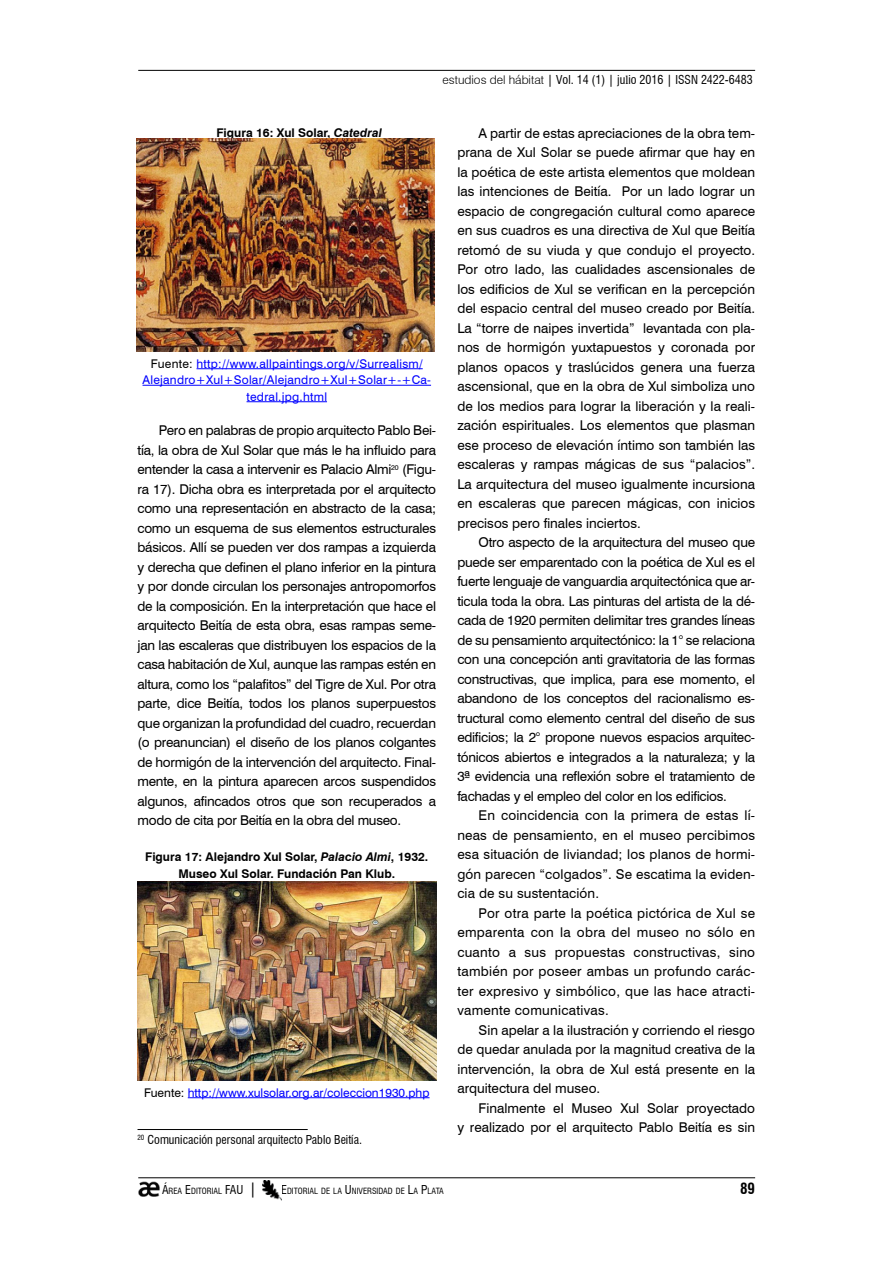
<style>
.page{position:relative;width:893px;height:1263px;background:#fff}
.page>*{position:absolute;margin:0;border:0;box-sizing:border-box;transform-origin:0 0}
.t1{font:700 condensed 15px "Swiss 721 BT";color:#000}
.t2{font:13.5px/19.5px "Swiss 721 BT";color:#000;text-align:justify}
.t3{font:12px/16.5px "Swiss 721 BT";letter-spacing:.02em;color:#00f;text-align:center}
.t4{font:700 12px/16.5px "Swiss 721 BT";color:#000;text-align:center}
.t5{font:condensed 12px "Swiss 721 BT";color:#000}
.t6{font:12px "Swiss 721 BT";color:#00f}
.t7{font:condensed 8.4px "Swiss 721 BT";color:#000}
.s1{font-weight:300;font-stretch:normal}
.s2{font-family:"Minion Pro";font-stretch:normal}
.s3{font-style:italic}
.s4{color:#000}
.s5{font-size:12px}
.s6{font-size:15px}
</style>
<div class="page">
<hr style="left:138px;top:70px;width:617px;height:1px;background:#000">
<hr style="left:138px;top:1177px;width:617px;height:1px;background:#000">
<img style="left:138px;top:1181px;width:21px;height:16px">
<img style="left:262px;top:1180px;width:19px;height:20px">
<hr style="left:196px;top:368px;width:227px;height:1px;background:#00f">
<hr style="left:142px;top:385px;width:289px;height:1px;background:#00f">
<hr style="left:246px;top:401px;width:81px;height:1px;background:#00f">
<hr style="left:188px;top:1097px;width:241px;height:1px;background:#00f">
<img style="left:137px;top:139px;width:297px;height:212px">
<img style="left:137px;top:882px;width:299px;height:198px">
<hr style="left:137px;top:1129px;width:171px;height:1px;background:#000">
<p class="t5" style="left:442px;top:75px;width:312px"><span class="s1">estudios del hábitat</span> | Vol. 14 (1) | ju<span class="s2">l</span>io 2016 | ISSN 2422-6483</p>
<p class="t4" style="left:216px;top:125px;width:167px">Figura 16: Xul Solar, <span class="s3">Catedral</span></p>
<p class="t3" style="left:142px;top:356px;width:290px"><span class="s4">Fuente:</span> http://www.allpaintings.org/v/Surrealism/<br>Alejandro+Xul+Solar/Alejandro+Xul+Solar+-+Ca&shy;tedral.jpg.html</p>
<p class="t2" style="left:137px;top:422px;width:300px;text-indent:21px">Pero en palabras de propio arquitecto Pablo Bei&shy;tía, la obra de Xul Solar que más le ha influido para entender la casa a intervenir es Palacio Almi<sup>20</sup> (Figu&shy;ra 17). Dicha obra es interpretada por el arquitecto como una representación en abstracto de la casa; como un esquema de sus elementos estructurales básicos. Allí se pueden ver dos rampas a izquierda y derecha que definen el plano inferior en la pintura y por donde circulan los personajes antropomorfos de la composición. En la interpretación que hace el arquitecto Beitía de esta obra, esas rampas seme&shy;jan las escaleras que distribuyen los espacios de la casa habitación de Xul, aunque las rampas estén en altura, como los “palafitos” del Tigre de Xul. Por otra parte, dice Beitía, todos los planos superpuestos que organizan la profundidad del cuadro, recuerdan (o preanuncian) el diseño de los planos colgantes de hormigón de la intervención del arquitecto. Final&shy;mente, en la pintura aparecen arcos suspendidos algunos, afincados otros que son recuperados a modo de cita por Beitía en la obra del museo.</p>
<p class="t4" style="left:145px;top:850px;width:285px">Figura 17: Alejandro Xul Solar, <span class="s3">Palacio Almi</span>, 1932.<br>Museo Xul Solar. Fundación Pan Klub.</p>
<p class="t6" style="left:144px;top:1088px;width:287px"><span class="s4">Fuente:</span> http://www.xulsolar.org.ar/coleccion1930.php</p>
<p class="t5" style="left:137px;top:1135px;width:226px"><sup>20</sup> Comunicación personal arquitecto Pablo Beitía.</p>
<p class="t2" style="left:457px;top:125px;width:299px;text-indent:21px">A partir de estas apreciaciones de la obra tem&shy;prana de Xul Solar se puede afirmar que hay en la poética de este artista elementos que moldean las intenciones de Beitía. Por un lado lograr un espacio de congregación cultural como aparece en sus cuadros es una directiva de Xul que Beitía retomó de su viuda y que condujo el proyecto.<br>Por otro lado, las cualidades ascensionales de los edificios de Xul se verifican en la percepción del espacio central del museo creado por Beitía.<br>La “torre de naipes invertida” levantada con pla&shy;nos de hormigón yuxtapuestos y coronada por planos opacos y traslúcidos genera una fuerza ascensional, que en la obra de Xul simboliza uno de los medios para lograr la liberación y la reali&shy;zación espirituales. Los elementos que plasman ese proceso de elevación íntimo son también las escaleras y rampas mágicas de sus “palacios”.<br>La arquitectura del museo igualmente incursiona en escaleras que parecen mágicas, con inicios precisos pero finales inciertos.</p>
<p class="t2" style="left:457px;top:534px;width:299px;text-indent:21px">Otro aspecto de la arquitectura del museo que puede ser emparentado con la poética de Xul es el fuerte lenguaje de vanguardia arquitectónica que ar&shy;ticula toda la obra. Las pinturas del artista de la dé&shy;cada de 1920 permiten delimitar tres grandes líneas de su pensamiento arquitectónico: la 1° se relaciona con una concepción anti gravitatoria de las formas constructivas, que implica, para ese momento, el abandono de los conceptos del racionalismo es&shy;tructural como elemento central del diseño de sus edificios; la 2° propone nuevos espacios arquitec&shy;tónicos abiertos e integrados a la naturaleza; y la 3ª evidencia una reflexión sobre el tratamiento de fachadas y el empleo del color en los edificios.</p>
<p class="t2" style="left:457px;top:807px;width:299px;text-indent:21px">En coincidencia con la primera de estas lí&shy;neas de pensamiento, en el museo percibimos esa situación de liviandad; los planos de hormi&shy;gón parecen “colgados”. Se escatima la eviden&shy;cia de su sustentación.</p>
<p class="t2" style="left:457px;top:905px;width:299px;text-indent:21px">Por otra parte la poética pictórica de Xul se emparenta con la obra del museo no sólo en cuanto a sus propuestas constructivas, sino también por poseer ambas un profundo carác&shy;ter expresivo y simbólico, que las hace atracti&shy;vamente comunicativas.</p>
<p class="t2" style="left:457px;top:1022px;width:299px;text-indent:21px">Sin apelar a la ilustración y corriendo el riesgo de quedar anulada por la magnitud creativa de la intervención, la obra de Xul está presente en la arquitectura del museo.</p>
<p class="t2" style="left:457px;top:1100px;width:299px;text-align:right">Finalmente el Museo Xul Solar proyectado<br>y realizado por el arquitecto Pablo Beitía es sin</p>
<p class="t7" style="left:162px;top:1188px;width:96px"><span class="s5">Á</span>REA <span class="s5">E</span>DITORIAL <span class="s5">FAU</span> <span class="s6">|</span></p>
<p class="t7" style="left:281px;top:1188px;width:164px"><span class="s5">E</span>DITORIAL DE LA <span class="s5">U</span>NIVERSIDAD DE <span class="s5">L</span>A <span class="s5">P</span>LATA</p>
<p class="t1" style="left:740px;top:1183px;width:16px">89</p>
</div>
